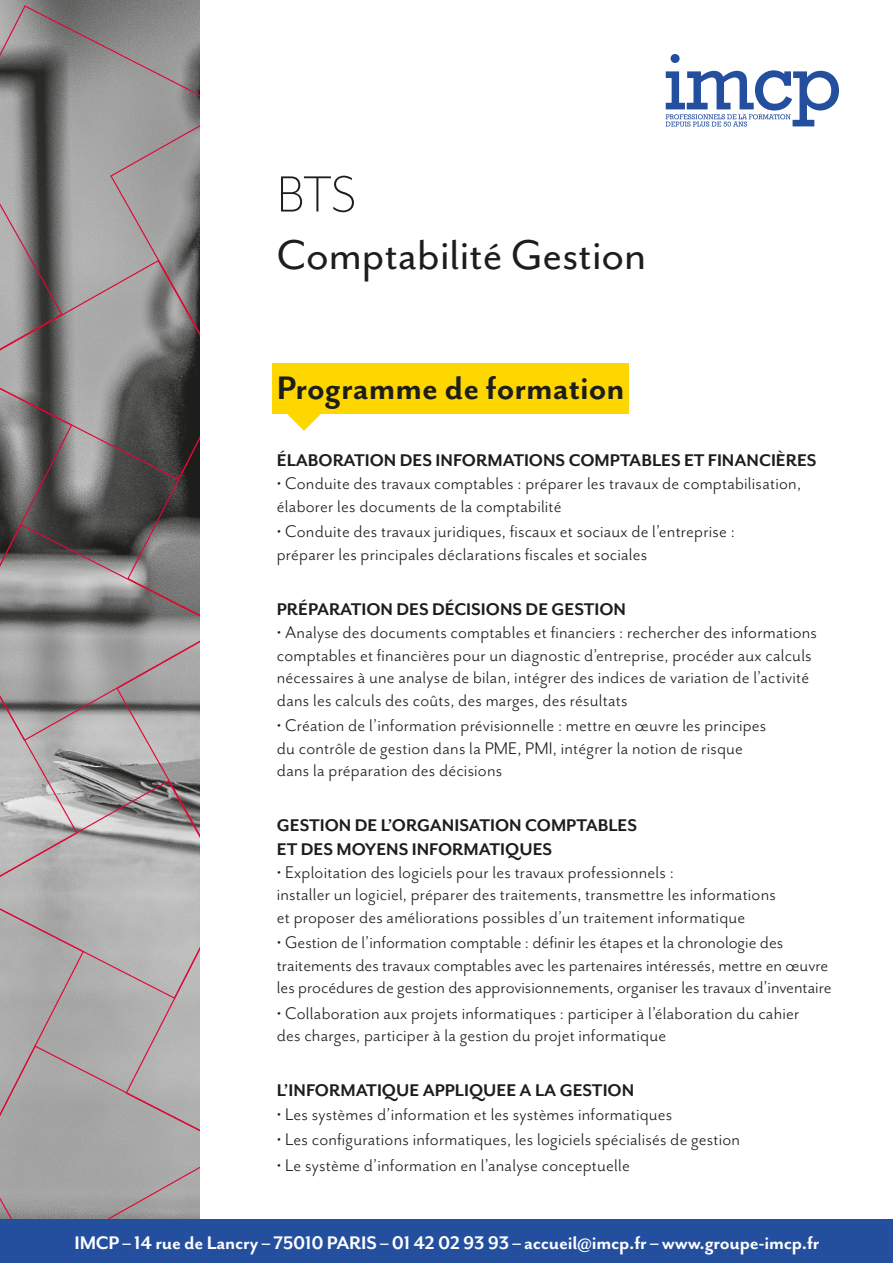
<style>
.page{position:relative;width:893px;height:1263px;background:#fff}
.page>*{position:absolute;margin:0;border:0;box-sizing:border-box;transform-origin:0 0}
.t1{font:300 58.5px "Mr Eaves San OT";color:#1d1d1b}
.t2{font:48px "Mr Eaves San OT";color:#1d1d1b}
.t3{font:700 37.5px "Mr Eaves San OT";color:#1d1d1b}
.t4{font:700 21px "Mr Eaves San OT";letter-spacing:-.01em;color:#fff}
.t5{font:19.5px/22.5px "Mr Eaves San OT";letter-spacing:.01em;color:#1d1d1b}
.t6{font:700 19.5px/23.4px "Mr Eaves San OT";color:#1d1d1b}
</style>
<div class="page">
<svg style="left:0;top:2px;width:200px;height:777px"></svg>
<svg style="left:0;top:779px;width:200px;height:440px"></svg>
<svg style="left:0;top:259px;width:200px;height:483px"></svg>
<div style="left:273px;top:364px;width:356px;height:50px;background:#fed700"></div>
<svg style="left:666px;top:54px;width:173px;height:73px"></svg>
<svg style="left:287px;top:414px;width:34px;height:17px"></svg>
<div style="left:0;top:1219px;width:893px;height:44px;background:#244f9e"></div>
<h1 class="t1" style="left:277px;top:162px;width:81px">BTS</h1>
<h2 class="t2" style="left:277px;top:229px;width:371px">Comptabilité Gestion</h2>
<h3 class="t3" style="left:277px;top:368px;width:349px">Programme de formation</h3>
<p class="t6" style="left:277px;top:449px;width:541px">ÉLABORATION DES INFORMATIONS COMPTABLES ET FINANCIÈRES</p>
<p class="t5" style="left:277px;top:472px;width:526px">• Conduite des travaux comptables : préparer les travaux de comptabilisation, élaborer les documents de la comptabilité</p>
<p class="t5" style="left:277px;top:520px;width:459px">• Conduite des travaux juridiques, fiscaux et sociaux de l’entreprise : préparer les principales déclarations fiscales et sociales</p>
<p class="t6" style="left:277px;top:597px;width:351px">PRÉPARATION DES DÉCISIONS DE GESTION</p>
<p class="t5" style="left:277px;top:621px;width:542px">• Analyse des documents comptables et financiers : rechercher des informations comptables et financières pour un diagnostic d’entreprise, procéder aux calculs nécessaires à une analyse de bilan, intégrer des indices de variation de l’activité dans les calculs des coûts, des marges, des résultats</p>
<p class="t5" style="left:277px;top:714px;width:491px">• Création de l’information prévisionnelle : mettre en œuvre les principes du contrôle de gestion dans la PME, PMI, intégrer la notion de risque dans la préparation des décisions</p>
<p class="t6" style="left:277px;top:814px;width:362px">GESTION DE L’ORGANISATION COMPTABLES<br>ET DES MOYENS INFORMATIQUES</p>
<p class="t5" style="left:277px;top:861px;width:501px">• Exploitation des logiciels pour les travaux professionnels :<br>installer un logiciel, préparer des traitements, transmettre les informations et proposer des améliorations possibles d’un traitement informatique</p>
<p class="t5" style="left:277px;top:931px;width:556px">• Gestion de l’information comptable : définir les étapes et la chronologie des traitements des travaux comptables avec les partenaires intéressés, mettre en œuvre les procédures de gestion des approvisionnements, organiser les travaux d’inventaire</p>
<p class="t5" style="left:277px;top:1002px;width:524px">• Collaboration aux projets informatiques : participer à l’élaboration du cahier des charges, participer à la gestion du projet informatique</p>
<p class="t6" style="left:277px;top:1079px;width:359px">L’INFORMATIQUE APPLIQUEE A LA GESTION</p>
<p class="t5" style="left:277px;top:1103px;width:397px">• Les systèmes d’information et les systèmes informatiques</p>
<p class="t5" style="left:277px;top:1128px;width:465px">• Les configurations informatiques, les logiciels spécialisés de gestion</p>
<p class="t5" style="left:277px;top:1154px;width:355px">• Le système d’information en l’analyse conceptuelle</p>
<p class="t4" style="left:75px;top:1231px;width:746px">IMCP – 14 rue de Lancry – 75010 PARIS – 01 42 02 93 93 – accueil@imcp.fr – www.groupe-imcp.fr</p>
</div>
